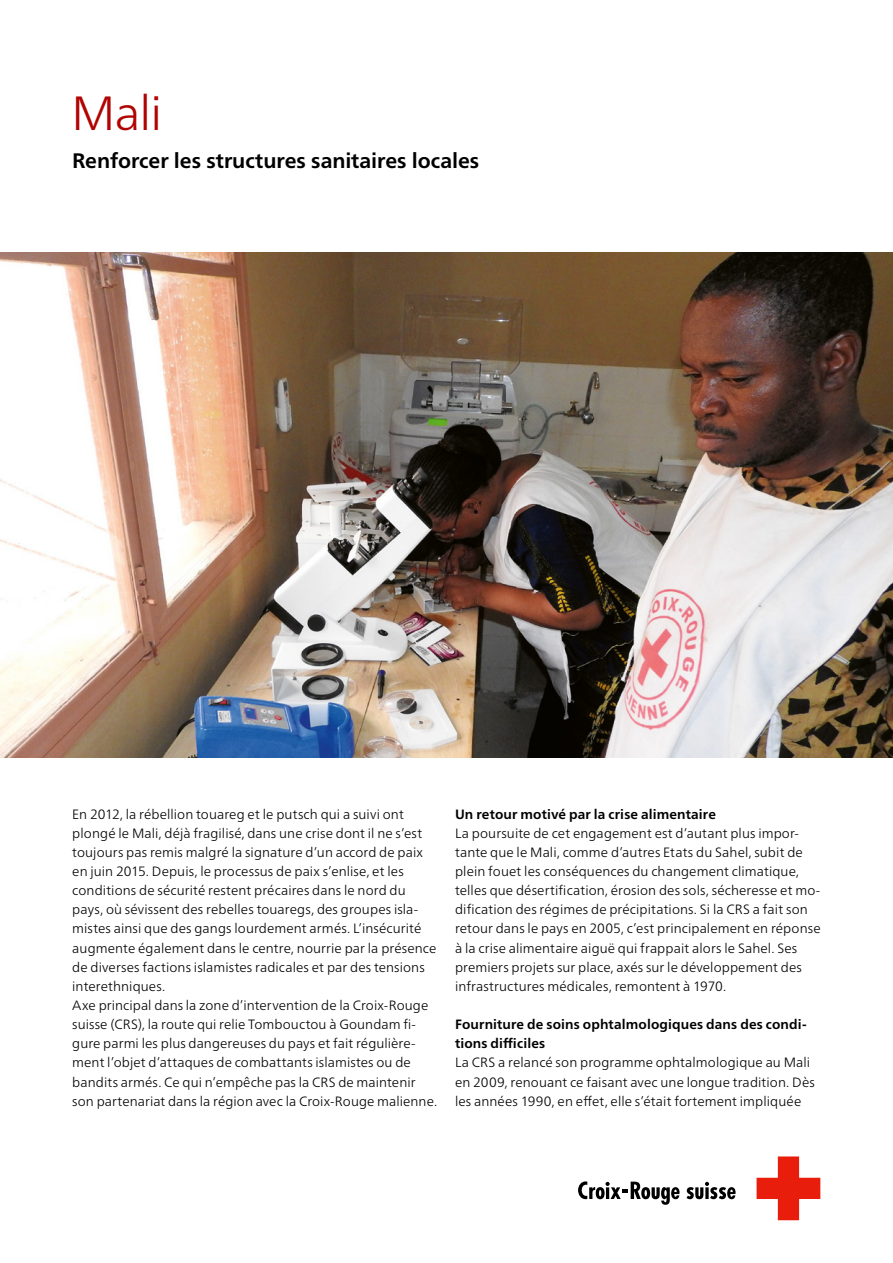
<style>
.page{position:relative;width:893px;height:1263px;background:#fff}
.page>*{position:absolute;margin:0;border:0;box-sizing:border-box;transform-origin:0 0}
.Hauptitel_Rot{font:300 48px "Frutiger Neue LTW1 G";color:#b00402}
.Untertitel_schwarz{font:700 21px "Frutiger Neue LTW1 G";color:#000}
.Grundtext_9_pt{font:300 13.5px/19.2px "Frutiger Neue LTW1 G";letter-spacing:.005em;color:#000}
.Grundtext_9_pt-2{font:700 13.5px/19.2px "Frutiger Neue LTW1 G";letter-spacing:.01em;color:#000}
</style>
<div class="page">
<svg style="left:578px;top:1181px;width:102px;height:24px"></svg>
<svg style="left:686px;top:1182px;width:50px;height:17px"></svg>
<svg style="left:757px;top:1156px;width:63px;height:64px"></svg>
<img style="left:0;top:253px;width:893px;height:505px">
<p class="Hauptitel_Rot" style="left:71px;top:84px;width:92px">Mali</p>
<p class="Untertitel_schwarz" style="left:72px;top:148px;width:409px">Renforcer les structures sanitaires locales</p>
<p class="Grundtext_9_pt" style="left:72px;top:804px;width:366px">En 2012, la rébellion touareg et le putsch qui a suivi ont plongé le Mali, déjà fragilisé, dans une crise dont il ne s’est toujours pas remis malgré la signature d’un accord de paix en juin 2015. Depuis, le processus de paix s’enlise, et les conditions de sécurité restent précaires dans le nord du pays, où sévissent des rebelles touaregs, des groupes isla&shy;mistes ainsi que des gangs lourdement armés. L’insécurité augmente également dans le centre, nourrie par la présence de diverses factions islamistes radicales et par des tensions interethniques.</p>
<p class="Grundtext_9_pt" style="left:72px;top:995px;width:366px">Axe principal dans la zone d’intervention de la Croix-Rouge suisse (CRS), la route qui relie Tombouctou à Goundam fi&shy;gure parmi les plus dangereuses du pays et fait régulière&shy;ment l’objet d’attaques de combattants islamistes ou de bandits armés. Ce qui n’empêche pas la CRS de maintenir son partenariat dans la région avec la Croix-Rouge malienne.</p>
<p class="Grundtext_9_pt-2" style="left:455px;top:804px;width:262px">Un retour motivé par la crise alimentaire</p>
<p class="Grundtext_9_pt" style="left:455px;top:823px;width:367px">La poursuite de cet engagement est d’autant plus impor&shy;tante que le Mali, comme d’autres Etats du Sahel, subit de plein fouet les conséquences du changement climatique, telles que désertification, érosion des sols, sécheresse et mo&shy;dification des régimes de précipitations. Si la CRS a fait son retour dans le pays en 2005, c’est principalement en réponse à la crise alimentaire aiguë qui frappait alors le Sahel. Ses premiers projets sur place, axés sur le développement des infrastructures médicales, remontent à 1970.</p>
<p class="Grundtext_9_pt-2" style="left:455px;top:1015px;width:353px">Fourniture de soins ophtalmologiques dans des condi&shy;tions difficiles</p>
<p class="Grundtext_9_pt" style="left:455px;top:1053px;width:361px">La CRS a relancé son programme ophtalmologique au Mali en 2009, renouant ce faisant avec une longue tradition. Dès les années 1990, en effet, elle s’était fortement impliquée</p>
</div>
